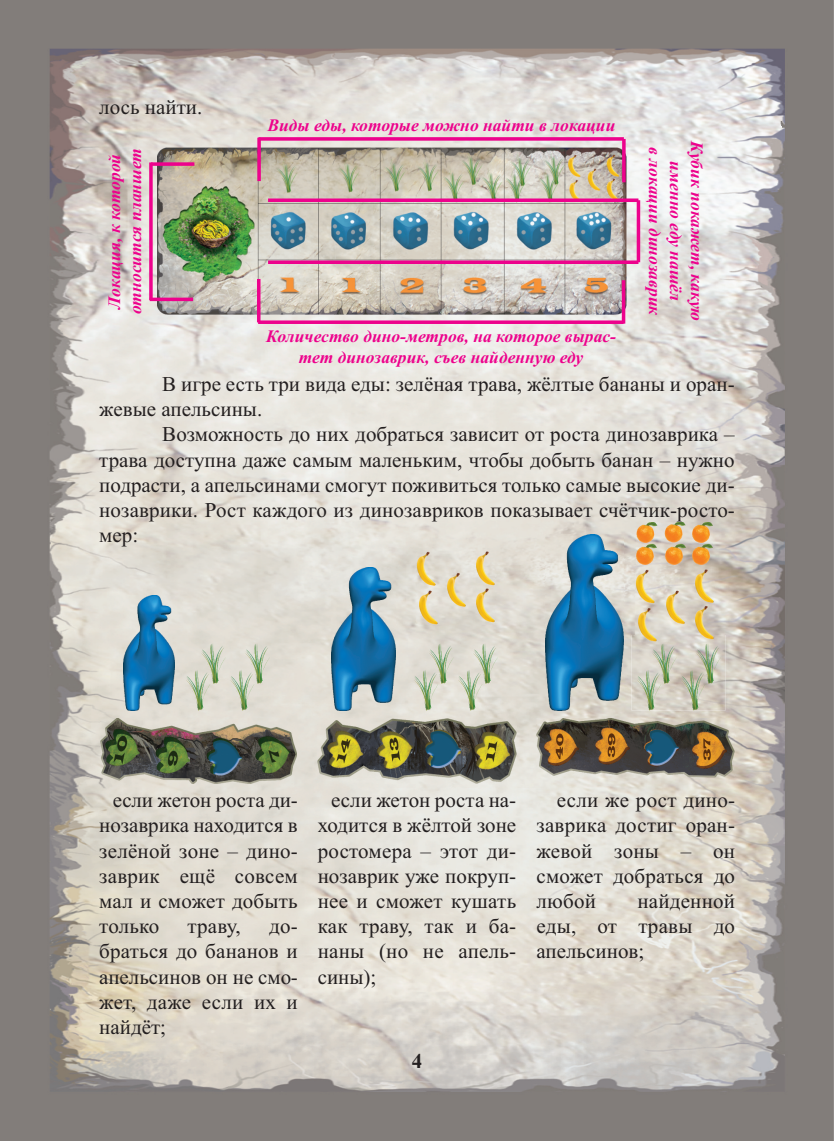
<style>
.page{position:relative;width:834px;height:1141px;background:#fff}
.page>*{position:absolute;margin:0;border:0;box-sizing:border-box;transform-origin:0 0}
.t1{font:21px/25.2px "Times New Roman";letter-spacing:.005em;color:#231f20;text-align:justify}
.t2{font:700 21px "Times New Roman";color:#231f20}
.t3{font:italic 700 17.5px/21px "Times New Roman";color:#ed028c;text-align:center}
</style>
<div class="page">
<img style="left:0;top:0;width:833px;height:1141px">
<img style="left:157px;top:148px;width:469px;height:167px">
<svg style="left:149px;top:162px;width:4px;height:138px"></svg>
<svg style="left:151px;top:162px;width:43px;height:4px"></svg>
<hr style="left:150px;top:298px;width:43px;height:3px;background:#ed028c">
<svg style="left:258px;top:137px;width:365px;height:4px"></svg>
<hr style="left:622px;top:139px;width:3px;height:43px;background:#ed028c">
<svg style="left:257px;top:138px;width:4px;height:43px"></svg>
<svg style="left:258px;top:320px;width:363px;height:4px"></svg>
<svg style="left:621px;top:280px;width:4px;height:44px"></svg>
<hr style="left:257px;top:279px;width:3px;height:43px;background:#ed028c">
<svg style="left:636px;top:200px;width:4px;height:62px"></svg>
<svg style="left:268px;top:260px;width:370px;height:4px"></svg>
<svg style="left:268px;top:198px;width:370px;height:4px"></svg>
<img style="left:100px;top:719px;width:197px;height:65px">
<img style="left:318px;top:719px;width:198px;height:65px">
<img style="left:536px;top:719px;width:198px;height:58px">
<img style="left:123px;top:595px;width:51px;height:116px">
<img style="left:332px;top:568px;width:63px;height:143px">
<img style="left:545px;top:535px;width:78px;height:176px">
<img style="left:180px;top:635px;width:94px;height:76px">
<img style="left:416px;top:552px;width:78px;height:72px">
<img style="left:636px;top:522px;width:76px;height:43px">
<img style="left:635px;top:569px;width:79px;height:66px">
<img style="left:631px;top:635px;width:94px;height:76px">
<img style="left:408px;top:635px;width:94px;height:76px">
<p class="t1" style="left:99px;top:94px;width:105px">лось найти.</p>
<p class="t3" style="left:103px;top:314px;width:168px;rotate:-90deg">Локация, к которой относится планшет</p>
<p class="t3" style="left:267px;top:114px;width:349px">Виды еды, которые можно найти в локации</p>
<p class="t3" style="left:266px;top:326px;width:350px">Количество дино-метров, на которое вырас&shy;тет динозаврик, съев найденную еду</p>
<p class="t3" style="left:707px;top:141px;width:181px;rotate:90deg">Кубик покажет, какую именно еду нашёл<br>в локации динозаврик</p>
<p class="t1" style="left:99px;top:371px;width:636px;text-indent:63px">В игре есть три вида еды: зелёная трава, жёлтые бананы и оран&shy;жевые апельсины.</p>
<p class="t1" style="left:99px;top:422px;width:636px;text-indent:63px">Возможность до них добраться зависит от роста динозаврика – трава доступна даже самым маленьким, чтобы добыть банан – нужно подрасти, а апельсинами смогут поживиться только самые высокие ди&shy;нозаврики. Рост каждого из динозавриков показывает счётчик-росто&shy;мер:</p>
<p class="t1" style="left:99px;top:787px;width:200px;text-indent:13px">если жетон роста ди&shy;нозаврика находится в зелёной зоне – дино&shy;заврик ещё совсем мал и сможет добыть только</p>
<p class="t1" style="left:99px;top:913px;width:200px;text-indent:170px">до&shy;браться до бананов и апельсинов он не смо&shy;жет, даже если их и найдёт;</p>
<p class="t1" style="left:187px;top:913px;width:55px">траву,</p>
<p class="t1" style="left:317px;top:787px;width:200px;text-indent:13px">если жетон роста на&shy;ходится в жёлтой зоне ростомера – этот ди&shy;нозаврик уже покруп&shy;нее и сможет кушать как траву, так и ба&shy;наны (но не апель&shy;сины);</p>
<p class="t1" style="left:536px;top:787px;width:200px;text-indent:20px">если же рост дино&shy;заврика достиг оран&shy;жевой зоны – он сможет добраться до любой</p>
<p class="t1" style="left:536px;top:888px;width:200px;text-indent:101px">найденной еды, от травы до апельсинов;</p>
<p class="t2" style="left:411px;top:1049px;width:12px">4</p>
</div>
